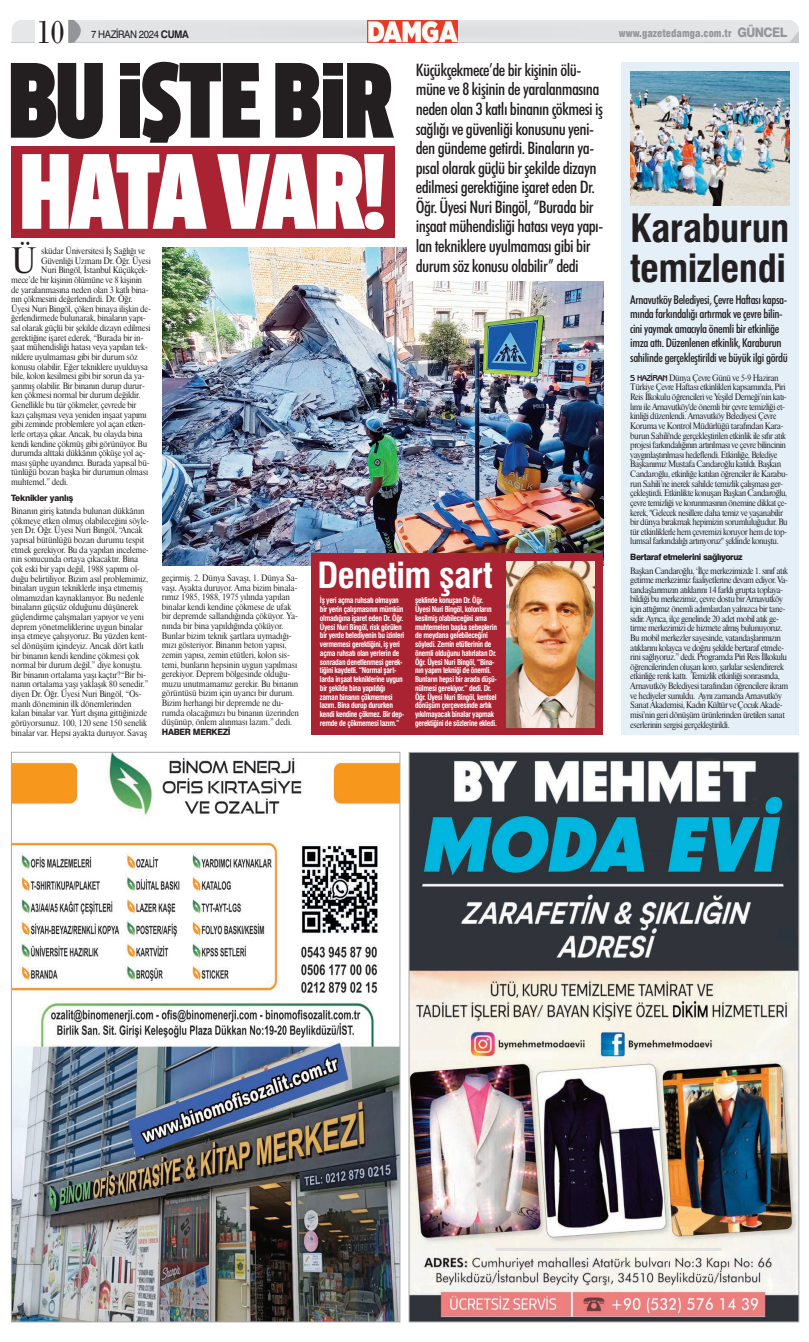
<style>
.page{position:relative;width:809px;height:1342px;background:#fff}
.page>*{position:absolute;margin:0;border:0;box-sizing:border-box;transform-origin:0 0}
.t1{font:900 condensed 99.58px "Clan Pro";letter-spacing:-.015em;color:#231f20}
.t2{font:900 condensed 99.58px "Clan Pro";letter-spacing:-.065em;color:#fff}
.t3{font:700 condensed 37.98px/39.9px "Swiss 721 BT";letter-spacing:-.015em;color:#231f20;scale:1.05 1}
.t4{font:700 condensed 35.09px "Swiss 721 BT";letter-spacing:-.015em;color:#fff}
.t5{font:34.65px "Bodoni";color:#231f20;scale:.84 1}
.t6{font:34.65px "Dutch 801 BT Roman Headline";color:#231f20;scale:.96 1}
.t7{font:500 condensed 17.24px/19.6px "Futura BT";letter-spacing:-.03em;color:#231f20;scale:1.04 1}
.t8{font:500 condensed 12.25px/14.5px "Futura BT";letter-spacing:-.03em;color:#231f20;scale:1.04 1}
.t9{font:900 condensed 10.5px "Swiss 721 BT";letter-spacing:.005em;color:#939598}
.t10{font:10.5px "Swiss 721 BT";letter-spacing:-.04em;color:#231f20;scale:.92 1}
.t11{font:8.75px/9.6px "Dutch 801 BT Roman Headline";letter-spacing:-.025em;color:#231f20;scale:.96 1}
.t12{font:8.75px/9.6px "Dutch 801 BT Roman Headline";letter-spacing:-.05em;color:#231f20;scale:.96 1}
.t13{font:800 8.75px "Swiss 721 BT";letter-spacing:-.05em;color:#231f20;scale:.96 1}
.t14{font:800 8.75px "Swiss 721 BT";letter-spacing:-.025em;color:#231f20;scale:.96 1}
.t15{font:700 condensed 7.88px/8.8px "Swiss 721 BT";letter-spacing:-.04em;color:#fff;scale:.96 1}
.s1{font-weight:700}
.s2{font-weight:800;font-stretch:normal;font-size:13.12px}
.s3{font-family:"Benguiat Gothic IT Cby BT";font-weight:700}
</style>
<div class="page">
<svg style="left:11px;top:19px;width:788px;height:24px;background:#e2e3e5"></svg>
<img style="left:367px;top:20px;width:91px;height:23px">
<img style="left:411px;top:754px;width:386px;height:566px">
<img style="left:13px;top:754px;width:385px;height:566px">
<div style="left:11px;top:146px;width:384px;height:91px;background:#aa2332"></div>
<img style="left:163px;top:247px;width:440px;height:319px">
<div style="left:311px;top:554px;width:292px;height:181px;background:#aa2332"></div>
<img style="left:506px;top:561px;width:88px;height:166px">
<div style="left:621px;top:63px;width:178px;height:672px;background:#e4eff8"></div>
<div style="left:407px;top:216px;width:204px;height:65px;background:#fff"></div>
<img style="left:630px;top:71px;width:159px;height:135px">
<svg style="left:150px;top:128px;width:22px;height:15px"></svg>
<h3 class="t5" style="left:37px;top:10px;width:35px">10</h3>
<p class="t10" style="left:91px;top:28px;width:108px">7 HAZİRAN 2024 <span class="s1">CUMA</span></p>
<p class="t9" style="left:619px;top:27px;width:170px">www.gazetedamga.com.tr <span class="s2">GÜNCEL</span></p>
<h1 class="t1" style="left:8px;top:63px;width:386px">BU ISTE BIR</h1>
<p class="t7" style="left:416px;top:60px;width:182px">Küçükçekmece’de bir kişinin ölü&shy;müne ve 8 kişinin de yaralanmasına neden olan 3 katlı binanın çökmesi iş sağlığı ve güvenliği konusunu yeni&shy;den gündeme getirdi. Binaların ya&shy;pısal olarak güçlü bir şekilde dizayn edilmesi gerektiğine işaret eden Dr.<br>Öğr. Üyesi Nuri Bingöl, “Burada bir inşaat mühendisliği hatası veya yapı&shy;lan tekniklere uyulmaması gibi bir durum söz konusu olabilir” dedi</p>
<h1 class="t2" style="left:19px;top:154px;width:367px">HATA VAR!</h1>
<h3 class="t6" style="left:11px;top:241px;width:28px">Ü</h3>
<p class="t11" style="left:41px;top:246px;width:110px">sküdar Üniversitesi İş Sağlığı ve</p>
<p class="t11" style="left:41px;top:256px;width:116px">Güvenliği Uzmanı Dr. Öğr. Üyesi</p>
<p class="t11" style="left:41px;top:265px;width:113px">Nuri Bingöl, İstanbul Küçükçek-</p>
<p class="t11" style="left:11px;top:275px;width:138px">mece’de bir kişinin ölümüne ve 8 kişinin</p>
<p class="t11" style="left:11px;top:285px;width:145px">de yaralanmasına neden olan 3 katlı bina-</p>
<p class="t11" style="left:11px;top:294px;width:128px">nın çökmesini değerlendirdi. Dr. Öğr.</p>
<p class="t11" style="left:11px;top:304px;width:147px">Üyesi Nuri Bingöl, çöken binaya ilişkin de-</p>
<p class="t11" style="left:11px;top:314px;width:141px">ğerlendirmede bulunarak, binaların yapı-</p>
<p class="t11" style="left:11px;top:323px;width:147px">sal olarak güçlü bir şekilde dizayn edilmesi</p>
<p class="t11" style="left:11px;top:333px;width:139px">gerektiğine işaret ederek, “Burada bir in-</p>
<p class="t11" style="left:11px;top:342px;width:144px">şaat mühendisliği hatası veya yapılan tek-</p>
<p class="t11" style="left:11px;top:352px;width:133px">niklere uyulmaması gibi bir durum söz</p>
<p class="t11" style="left:11px;top:362px;width:144px">konusu olabilir. Eğer tekniklere uyulduysa</p>
<p class="t11" style="left:11px;top:371px;width:140px">bile, kolon kesilmesi gibi bir sorun da ya-</p>
<p class="t11" style="left:11px;top:381px;width:141px">şanmış olabilir. Bir binanın durup durur-</p>
<p class="t11" style="left:11px;top:391px;width:136px">ken çökmesi normal bir durum değildir.</p>
<p class="t11" style="left:11px;top:400px;width:132px">Genellikle bu tür çökmeler, çevrede bir</p>
<p class="t11" style="left:11px;top:410px;width:143px">kazı çalışması veya yeniden inşaat yapımı</p>
<p class="t11" style="left:11px;top:419px;width:142px">gibi zeminde problemlere yol açan etken-</p>
<p class="t11" style="left:11px;top:429px;width:138px">lerle ortaya çıkar. Ancak, bu olayda bina</p>
<p class="t11" style="left:11px;top:439px;width:143px">kendi kendine çökmüş gibi görünüyor. Bu</p>
<p class="t11" style="left:11px;top:448px;width:141px">durumda alttaki dükkânın çöküşe yol aç-</p>
<p class="t11" style="left:11px;top:458px;width:146px">ması şüphe uyandırıcı. Burada yapısal bü-</p>
<p class="t11" style="left:11px;top:468px;width:144px">tünlüğü bozan başka bir durumun olması</p>
<p class="t11" style="left:11px;top:477px;width:61px">muhtemel.” dedi.</p>
<p class="t14" style="left:11px;top:492px;width:66px">Teknikler yanlış</p>
<p class="t11" style="left:11px;top:506px;width:145px">Binanın giriş katında bulunan dükkânın çökmeye etken olmuş olabileceğini söyle&shy;yen Dr. Öğr. Üyesi Nuri Bingöl, “Ancak yapısal bütünlüğü bozan durumu tespit etmek gerekiyor. Bu da yapılan inceleme&shy;nin sonucunda ortaya çıkacaktır. Bina çok eski bir yapı değil, 1988 yapımı ol&shy;duğu belirtiliyor. Bizim asıl problemimiz, binaları uygun tekniklerle inşa etmemiş olmamızdan kaynaklanıyor. Bu nedenle binaların güçsüz olduğunu düşünerek güçlendirme çalışmaları yapıyor ve yeni deprem yönetmeliklerine uygun binalar inşa etmeye çalışıyoruz. Bu yüzden kent&shy;sel dönüşüm içindeyiz. Ancak dört katlı bir binanın kendi kendine çökmesi çok normal bir durum değil.” diye konuştu.<br>Bir binanın ortalama yaşı kaçtır?“Bir bi&shy;nanın ortalama yaşı yaklaşık 80 senedir.” diyen Dr. Öğr. Üyesi Nuri Bingöl, “Os&shy;manlı döneminin ilk dönemlerinden kalan binalar var. Yurt dışına gittiğinizde görüyorsunuz. 100, 120 sene 150 senelik binalar var. Hepsi ayakta duruyor. Savaş</p>
<h3 class="t4" style="left:317px;top:555px;width:177px">Denetim şart</h3>
<p class="t11" style="left:162px;top:573px;width:144px">geçirmiş. 2. Dünya Savaşı, 1. Dünya Sa&shy;vaşı. Ayakta duruyor. Ama bizim binala&shy;rımız 1985, 1988, 1975 yılında yapılan binalar kendi kendine çökmese de ufak bir depremde sallandığında çöküyor. Ya&shy;nında bir bina yapıldığında çöküyor.<br>Bunlar bizim teknik şartlara uymadığı&shy;mızı gösteriyor. Binanın beton yapısı, zemin yapısı, zemin etütleri, kolon sis&shy;temi, bunların hepsinin uygun yapılması gerekiyor. Deprem bölgesinde olduğu&shy;muzu unutmamamız gerekir. Bu binanın görüntüsü bizim için uyarıcı bir durum.<br>Bizim herhangi bir depremde ne du&shy;rumda olacağımızı bu binanın üzerinden düşünüp, önlem alınması lazım.” dedi.</p>
<p class="t13" style="left:162px;top:726px;width:73px">HABER MERKEZİ</p>
<p class="t15" style="left:320px;top:596px;width:89px">İş yeri açma ruhsatı olmayan bir yerin çalışmasının mümkün olmadığına işaret eden Dr. Öğr.<br>Üyesi Nuri Bingöl, risk görülen bir yerde belediyenin bu izinleri vermemesi gerektiğini, iş yeri açma ruhsatı olan yerlerin de sonradan denetlenmesi gerek&shy;tiğini kaydetti. “Normal şart&shy;larda inşaat tekniklerine uygun bir şekilde bina yapıldığı zaman binanın çökmemesi lazım. Bina durup dururken kendi kendine çökmez. Bir dep&shy;remde de çökmemesi lazım.”</p>
<p class="t15" style="left:415px;top:596px;width:87px">şeklinde konuşan Dr. Öğr.<br>Üyesi Nuri Bingöl, kolonların kesilmiş olabileceğini ama muhtemelen başka sebeplerin de meydana gelebileceğini söyledi. Zemin etütlerinin de önemli olduğunu hatırlatan Dr.<br>Öğr. Üyesi Nuri Bingöl, “Bina&shy;nın yapım tekniği de önemli.<br>Bunların hepsi bir arada düşü&shy;nülmesi gerekiyor.” dedi. Dr.<br>Öğr. Üyesi Nuri Bingöl, kentsel dönüşüm çerçevesinde artık yıkılmayacak binalar yapmak gerektiğini de sözlerine ekledi.</p>
<h2 class="t3" style="left:630px;top:209px;width:153px">Karaburun temizlendi</h2>
<h3 class="t8" style="left:630px;top:292px;width:153px">Arnavutköy Belediyesi, Çevre Haftası kapsa&shy;mında farkındalığı artırmak ve çevre bilin&shy;cini yaymak amacıyla önemli bir etkinliğe imza attı. Düzenlenen etkinlik, Karaburun sahilinde gerçekleştirildi ve büyük ilgi gördü</h3>
<p class="t12" style="left:630px;top:373px;width:166px"><span class="s3">5 HAZIRAN</span> Dünya Çevre Günü ve 5-9 Haziran Türkiye Çevre Haftası etkinlikleri kapsamında, Piri Reis İlkokulu öğrencileri ve Yeşilel Derneği’nin katı&shy;lımı ile Arnavutköy'de önemli bir çevre temizliği et&shy;kinliği düzenlendi. Arnavutköy Belediyesi Çevre Koruma ve Kontrol Müdürlüğü tarafından Kara&shy;burun Sahili'nde gerçekleştirilen etkinlik ile sıfır atık projesi farkındalığının artırılması ve çevre bilincinin yaygınlaştırılması hedeflendi. Etkinliğe, Belediye Başkanımız Mustafa Candaroğlu katıldı. Başkan Candaroğlu, etkinliğe katılan öğrenciler ile Karabu&shy;run Sahili’ne inerek sahilde temizlik çalışması ger&shy;çekleştirdi. Etkinlikte konuşan Başkan Candaroğlu, çevre temizliği ve korunmasının önemine dikkat çe&shy;kerek, "Gelecek nesillere daha temiz ve yaşanabilir bir dünya bırakmak hepimizin sorumluluğudur. Bu tür etkinliklerle hem çevremizi koruyor hem de top&shy;lumsal farkındalığı artırıyoruz" şeklinde konuştu.</p>
<p class="t13" style="left:630px;top:552px;width:118px">Bertaraf etmelerini sağlıyoruz</p>
<p class="t12" style="left:630px;top:566px;width:166px">Başkan Candaroğlu, ‘İlçe merkezimizde 1. sınıf atık getirme merkezimiz faaliyetlerine devam ediyor. Va&shy;tandaşlarımızın atıklarını 14 farklı grupta toplaya&shy;bildiği bu merkezimiz, çevre dostu bir Arnavutköy için attığımız önemli adımlardan yalnızca bir tane&shy;sidir. Ayrıca, ilçe genelinde 20 adet mobil atık ge&shy;tirme merkezimizi de hizmete almış bulunuyoruz.<br>Bu mobil merkezler sayesinde, vatandaşlarımızın atıklarını kolayca ve doğru şekilde bertaraf etmele&shy;rini sağlıyoruz.’’ dedi. Programda Piri Reis İlkokulu öğrencilerinden oluşan koro, şarkılar seslendirerek etkinliğe renk kattı. Temizlik etkinliği sonrasında, Arnavutköy Belediyesi tarafından öğrencilere ikram ve hediyeler sunuldu. Aynı zamanda Arnavutköy Sanat Akademisi, Kadın Kültür ve Çocuk Akade&shy;misi’nin geri dönüşüm ürünlerinden üretilen sanat eserlerinin sergisi gerçekleştirildi.</p>
</div>
